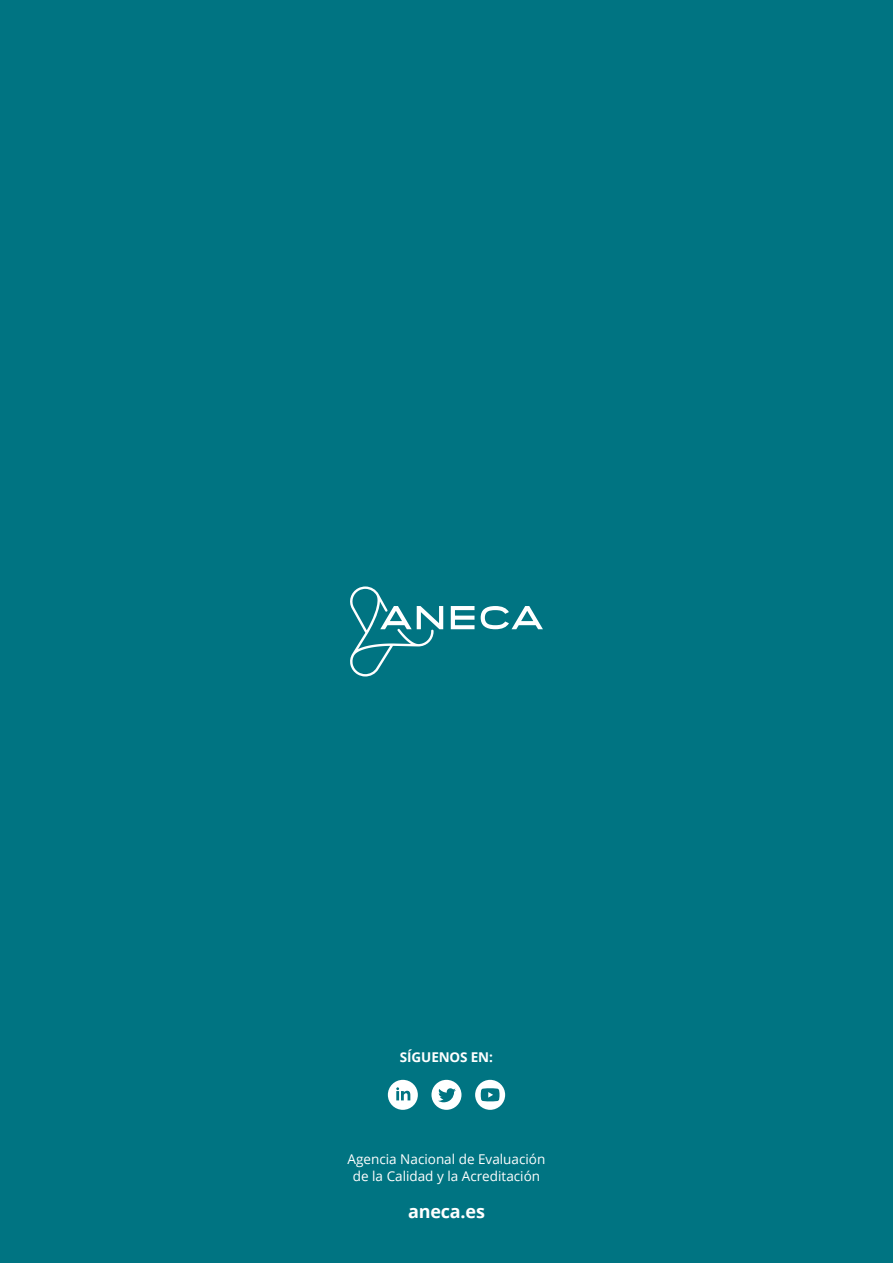
<style>
.page{position:relative;width:893px;height:1263px;background:#007482}
.page>*{position:absolute;margin:0;border:0;box-sizing:border-box;transform-origin:0 0}
.t1{font:700 18px "Open Sans";letter-spacing:-.01em;color:#fff}
.t2{font:13.5px/17.2px "Open Sans";color:#fff;text-align:center}
.t3{font:700 13.5px "Open Sans";letter-spacing:-.01em;color:#fff}
</style>
<div class="page">
<svg style="left:431px;top:1080px;width:30px;height:30px"></svg>
<svg style="left:388px;top:1080px;width:30px;height:30px"></svg>
<svg style="left:475px;top:1080px;width:30px;height:30px"></svg>
<svg style="left:451px;top:606px;width:23px;height:23px"></svg>
<svg style="left:481px;top:606px;width:62px;height:23px"></svg>
<svg style="left:350px;top:586px;width:93px;height:91px"></svg>
<p class="t3" style="left:400px;top:1047px;width:95px">SÍGUENOS EN:</p>
<p class="t2" style="left:348px;top:1150px;width:199px">Agencia Nacional de Evaluación de la Calidad y la Acreditación</p>
<h1 class="t1" style="left:408px;top:1199px;width:78px">aneca.es</h1>
</div>
